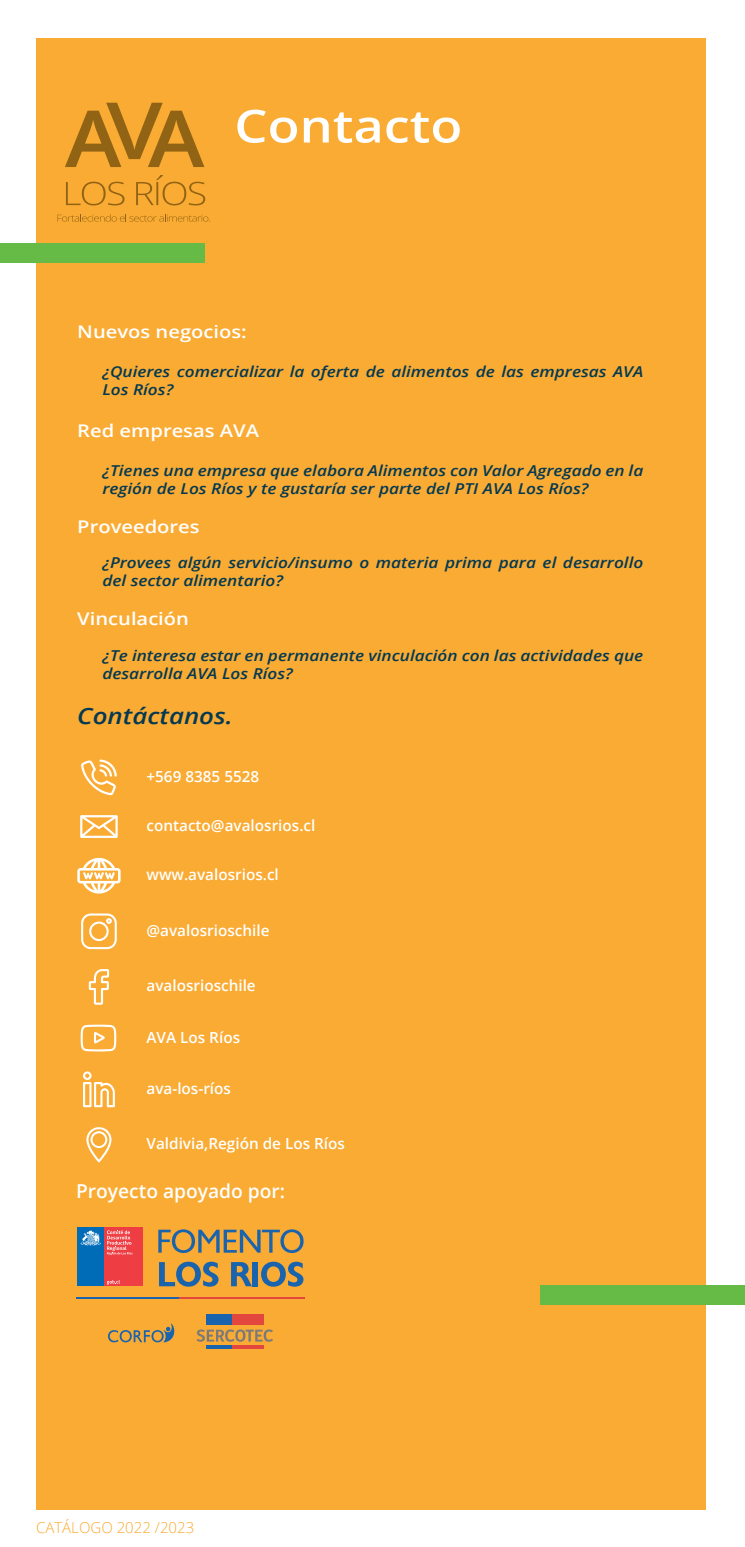
<style>
.page{position:relative;width:745px;height:1547px;background:#fff}
.page>*{position:absolute;margin:0;border:0;box-sizing:border-box;transform-origin:0 0}
.t1{font:600 45.5px "Open Sans";color:#fff;scale:1.15 1}
.t2{font:italic 600 22.5px "Open Sans";color:#043951;scale:1.15 1}
.t3{font:600 19.12px "Open Sans";color:#fff}
.t4{font:600 17.5px "Open Sans";color:#fff;scale:1.15 1}
.t5{font:600 15.25px "Open Sans";color:#fff}
.t6{font:italic 600 15px/18px "Open Sans";color:#043951;scale:1.15 1}
.t7{font:300 15px "Open Sans";color:#faab33}
</style>
<div class="page">
<div style="left:36px;top:38px;width:669px;height:1471px;background:#faab33"></div>
<svg style="left:66px;top:182px;width:58px;height:23px"></svg>
<svg style="left:136px;top:175px;width:69px;height:30px"></svg>
<svg style="left:57px;top:214px;width:153px;height:8px"></svg>
<svg style="left:65px;top:103px;width:139px;height:64px"></svg>
<div style="left:0;top:243px;width:204px;height:19px;background:#65bb45"></div>
<div style="left:540px;top:1284px;width:204px;height:20px;background:#65bb45"></div>
<svg style="left:108px;top:1323px;width:66px;height:19px"></svg>
<svg style="left:196px;top:1329px;width:77px;height:12px"></svg>
<div style="left:232px;top:1314px;width:31px;height:11px;background:#e3463c"></div>
<div style="left:206px;top:1314px;width:26px;height:11px;background:#1a63ad"></div>
<hr style="left:232px;top:1345px;width:31px;height:3px;background:#e3463c">
<hr style="left:206px;top:1345px;width:26px;height:3px;background:#1a63ad">
<hr style="left:178px;top:1297px;width:126px;height:2px;background:#e3463c">
<hr style="left:76px;top:1297px;width:103px;height:2px;background:#1a63ad">
<svg style="left:158px;top:1229px;width:145px;height:24px"></svg>
<svg style="left:159px;top:1261px;width:59px;height:25px"></svg>
<svg style="left:231px;top:1262px;width:21px;height:24px"></svg>
<div style="left:252px;top:1262px;width:6px;height:24px;background:#1a63ad"></div>
<svg style="left:261px;top:1261px;width:42px;height:25px"></svg>
<div style="left:77px;top:1227px;width:27px;height:59px;background:#006cb7"></div>
<div style="left:104px;top:1227px;width:38px;height:59px;background:#ee3d43"></div>
<svg style="left:107px;top:1230px;width:25px;height:25px"></svg>
<svg style="left:107px;top:1280px;width:13px;height:4px"></svg>
<svg style="left:80px;top:1230px;width:21px;height:15px"></svg>
<svg style="left:81px;top:759px;width:36px;height:36px"></svg>
<svg style="left:86px;top:1127px;width:25px;height:35px"></svg>
<svg style="left:77px;top:857px;width:43px;height:37px"></svg>
<svg style="left:89px;top:969px;width:20px;height:35px"></svg>
<svg style="left:81px;top:913px;width:36px;height:36px"></svg>
<svg style="left:80px;top:815px;width:38px;height:23px"></svg>
<svg style="left:83px;top:1071px;width:32px;height:36px"></svg>
<svg style="left:81px;top:1024px;width:35px;height:27px"></svg>
<h1 class="t1" style="left:234px;top:95px;width:200px">Contacto</h1>
<p class="t4" style="left:77px;top:320px;width:149px">Nuevos negocios:</p>
<p class="t6" style="left:102px;top:363px;width:471px">¿Quieres comercializar la oferta de alimentos de las empresas AVA<br>Los Ríos?</p>
<p class="t4" style="left:77px;top:419px;width:159px">Red empresas AVA</p>
<p class="t6" style="left:102px;top:462px;width:471px">¿Tienes una empresa que elabora Alimentos con Valor Agregado en la región de Los Ríos y te gustaría ser parte del PTI AVA Los Ríos?</p>
<p class="t4" style="left:77px;top:514px;width:108px">Proveedores</p>
<p class="t6" style="left:102px;top:554px;width:471px">¿Provees algún servicio/insumo o materia prima para el desarrollo del sector alimentario?</p>
<p class="t4" style="left:77px;top:607px;width:99px">Vinculación</p>
<p class="t6" style="left:102px;top:647px;width:471px">¿Te interesa estar en permanente vinculación con las actividades que desarrolla AVA Los Ríos?</p>
<h2 class="t2" style="left:77px;top:700px;width:137px">Contáctanos.</h2>
<p class="t5" style="left:146px;top:766px;width:114px">+569 8385 5528</p>
<p class="t5" style="left:146px;top:815px;width:170px">contacto@avalosrios.cl</p>
<p class="t5" style="left:146px;top:864px;width:134px">www.avalosrios.cl</p>
<p class="t5" style="left:146px;top:920px;width:124px">@avalosrioschile</p>
<p class="t5" style="left:146px;top:975px;width:111px">avalosrioschile</p>
<p class="t5" style="left:146px;top:1026px;width:95px">AVA Los Ríos</p>
<p class="t5" style="left:146px;top:1077px;width:86px">ava-los-ríos</p>
<p class="t5" style="left:146px;top:1133px;width:200px">Valdivia,Región de Los Ríos</p>
<p class="t3" style="left:76px;top:1178px;width:210px">Proyecto apoyado por:</p>
<p class="t7" style="left:36px;top:1517px;width:160px">CATÁLOGO 2022 /2023</p>
</div>
